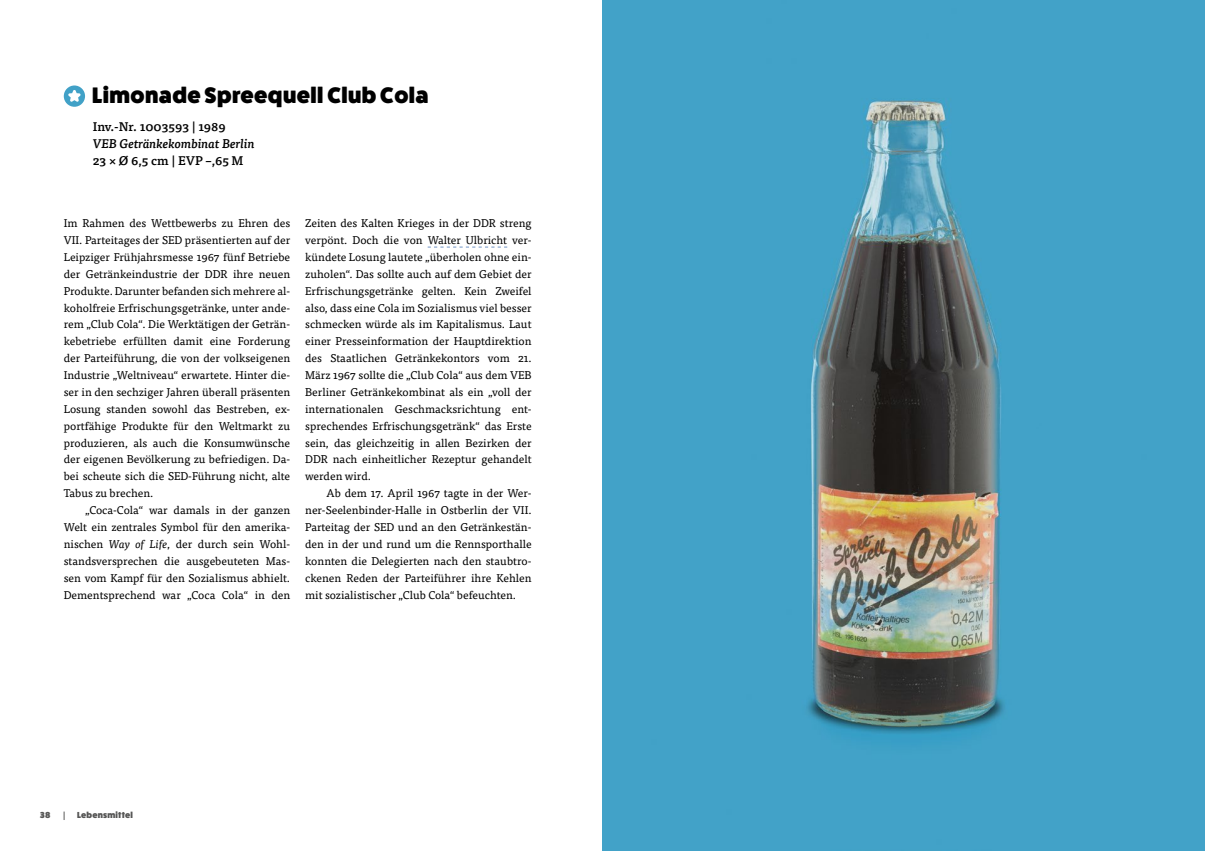
<style>
.page{position:relative;width:1205px;height:851px;background:#fff}
.page>*{position:absolute;margin:0;border:0;box-sizing:border-box;transform-origin:0 0}
.t1{font:800 22.5px "Fat Frank";letter-spacing:.02em;color:#000}
.t2{font:500 12.5px "Tisa Pro";color:#000}
.t3{font:italic 500 12.5px "Tisa Pro";color:#000}
.t4{font:11.25px/16.9px "Tisa Pro";color:#000;text-align:justify}
.t5{font:800 8.75px "Fat Frank";letter-spacing:.02em;color:#565655}
.s1{font-style:italic}
</style>
<div class="page">
<img style="left:602px;top:0;width:603px;height:850px">
<svg style="left:428px;top:247px;width:79px;height:1px"></svg>
<svg style="left:64px;top:85px;width:21px;height:22px"></svg>
<h1 class="t1" style="left:92px;top:83px;width:338px">Limonade Spreequell Club Cola</h1>
<p class="t2" style="left:93px;top:117px;width:134px">Inv.-Nr. 1003593 | 1989</p>
<p class="t3" style="left:93px;top:134px;width:163px">VEB Getränkekombinat Berlin</p>
<p class="t2" style="left:93px;top:151px;width:152px">23 × Ø 6,5 cm | EVP –,65 M</p>
<p class="t4" style="left:64px;top:214px;width:228px">Im Rahmen des Wettbewerbs zu Ehren des VII. Parteitages der SED präsentierten auf der Leipziger Frühjahrsmesse 1967 fünf Betriebe der Getränkeindustrie der DDR ihre neuen Produkte. Darunter befanden sich mehrere al&shy;koholfreie Erfrischungsgetränke, unter ande&shy;rem „Club Cola“. Die Werktätigen der Geträn&shy;kebetriebe erfüllten damit eine Forderung der Parteiführung, die von der volkseigenen Industrie „Weltniveau“ erwartete. Hinter die&shy;ser in den sechziger Jahren überall präsenten Losung standen sowohl das Bestreben, ex&shy;portfähige Produkte für den Weltmarkt zu produzieren, als auch die Konsumwünsche der eigenen Bevölkerung zu befriedigen. Da&shy;bei scheute sich die SED-Führung nicht, alte Tabus zu brechen.</p>
<p class="t4" style="left:64px;top:501px;width:228px;text-indent:21px">„Coca-Cola“ war damals in der ganzen Welt ein zentrales Symbol für den amerika&shy;nischen <span class="s1">Way of Life</span>, der durch sein Wohl&shy;standsversprechen die ausgebeuteten Mas&shy;sen vom Kampf für den Sozialismus abhielt.<br>Dementsprechend war „Coca Cola“ in den</p>
<p class="t4" style="left:305px;top:214px;width:228px">Zeiten des Kalten Krieges in der DDR streng verpönt. Doch die von Walter Ulbricht ver&shy;kündete Losung lautete „überholen ohne ein&shy;zuholen“. Das sollte auch auf dem Gebiet der Erfrischungsgetränke gelten. Kein Zweifel also, dass eine Cola im Sozialismus viel besser schmecken würde als im Kapitalismus. Laut einer Presseinformation der Hauptdirektion des Staatlichen Getränkekontors vom 21.<br>März 1967 sollte die „Club Cola“ aus dem VEB Berliner Getränkekombinat als ein „voll der internationalen Geschmacksrichtung ent&shy;sprechendes Erfrischungsgetränk“ das Erste sein, das gleichzeitig in allen Bezirken der DDR nach einheitlicher Rezeptur gehandelt werden wird.</p>
<p class="t4" style="left:305px;top:484px;width:228px;text-indent:21px">Ab dem 17. April 1967 tagte in der Wer&shy;ner-Seelenbinder-Halle in Ostberlin der VII.<br>Parteitag der SED und an den Getränkestän&shy;den in der und rund um die Rennsporthalle konnten die Delegierten nach den staubtro&shy;ckenen Reden der Parteiführer ihre Kehlen mit sozialistischer „Club Cola“ befeuchten.</p>
<p class="t5" style="left:40px;top:810px;width:12px">38</p>
<p class="t5" style="left:63px;top:810px;width:3px">|</p>
<p class="t5" style="left:77px;top:810px;width:57px">Lebensmittel</p>
</div>
